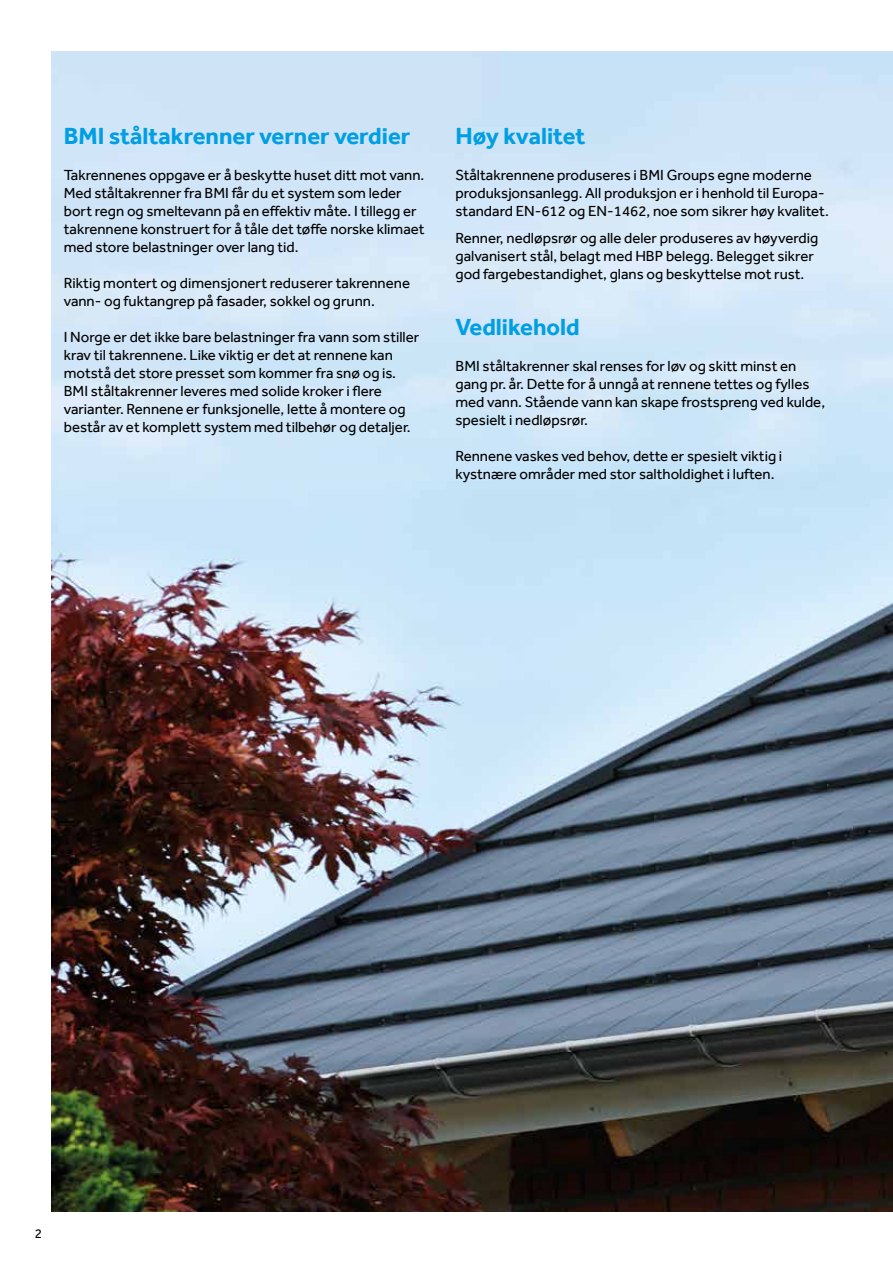
<style>
.page{position:relative;width:893px;height:1263px;background:#fff}
.page>*{position:absolute;margin:0;border:0;box-sizing:border-box;transform-origin:0 0}
.t1{font:700 24px "Effra";color:#009fe3}
.t2{font:15px/18px "Effra";color:#000}
.t3{font:13.5px "Effra";color:#000}
</style>
<div class="page">
<img style="left:51px;top:51px;width:842px;height:1161px">
<h1 class="t1" style="left:64px;top:121px;width:348px">BMI ståltakrenner verner verdier</h1>
<h1 class="t1" style="left:455px;top:121px;width:132px">Høy kvalitet</h1>
<p class="t2" style="left:64px;top:166px;width:362px">Takrennenes oppgave er å beskytte huset ditt mot vann.<br>Med ståltakrenner fra BMI får du et system som leder bort regn og smeltevann på en effektiv måte. I tillegg er takrennene konstruert for å tåle det tøffe norske klimaet med store belastninger over lang tid.</p>
<p class="t2" style="left:64px;top:274px;width:348px">Riktig montert og dimensjonert reduserer takrennene vann- og fuktangrep på fasader, sokkel og grunn.</p>
<p class="t2" style="left:64px;top:328px;width:357px">I Norge er det ikke bare belastninger fra vann som stiller krav til takrennene. Like viktig er det at rennene kan motstå det store presset som kommer fra snø og is.<br>BMI ståltakrenner leveres med solide kroker i flere varianter. Rennene er funksjonelle, lette å montere og består av et komplett system med tilbehør og detaljer.</p>
<p class="t2" style="left:455px;top:166px;width:375px">Ståltakrennene produseres i BMI Groups egne moderne produksjonsanlegg. All produksjon er i henhold til Europa&shy;standard EN-612 og EN-1462, noe som sikrer høy kvalitet.</p>
<p class="t2" style="left:455px;top:229px;width:364px">Renner, nedløpsrør og alle deler produseres av høyverdig galvanisert stål, belagt med HBP belegg. Belegget sikrer god fargebestandighet, glans og beskyttelse mot rust.</p>
<h1 class="t1" style="left:455px;top:313px;width:126px">Vedlikehold</h1>
<p class="t2" style="left:455px;top:357px;width:371px">BMI ståltakrenner skal renses for løv og skitt minst en gang pr. år. Dette for å unngå at rennene tettes og fylles med vann. Stående vann kan skape frostspreng ved kulde, spesielt i nedløpsrør.</p>
<p class="t2" style="left:455px;top:447px;width:328px">Rennene vaskes ved behov, dette er spesielt viktig i kystnære områder med stor saltholdighet i luften.</p>
<p class="t3" style="left:35px;top:1225px;width:9px">2</p>
</div>
